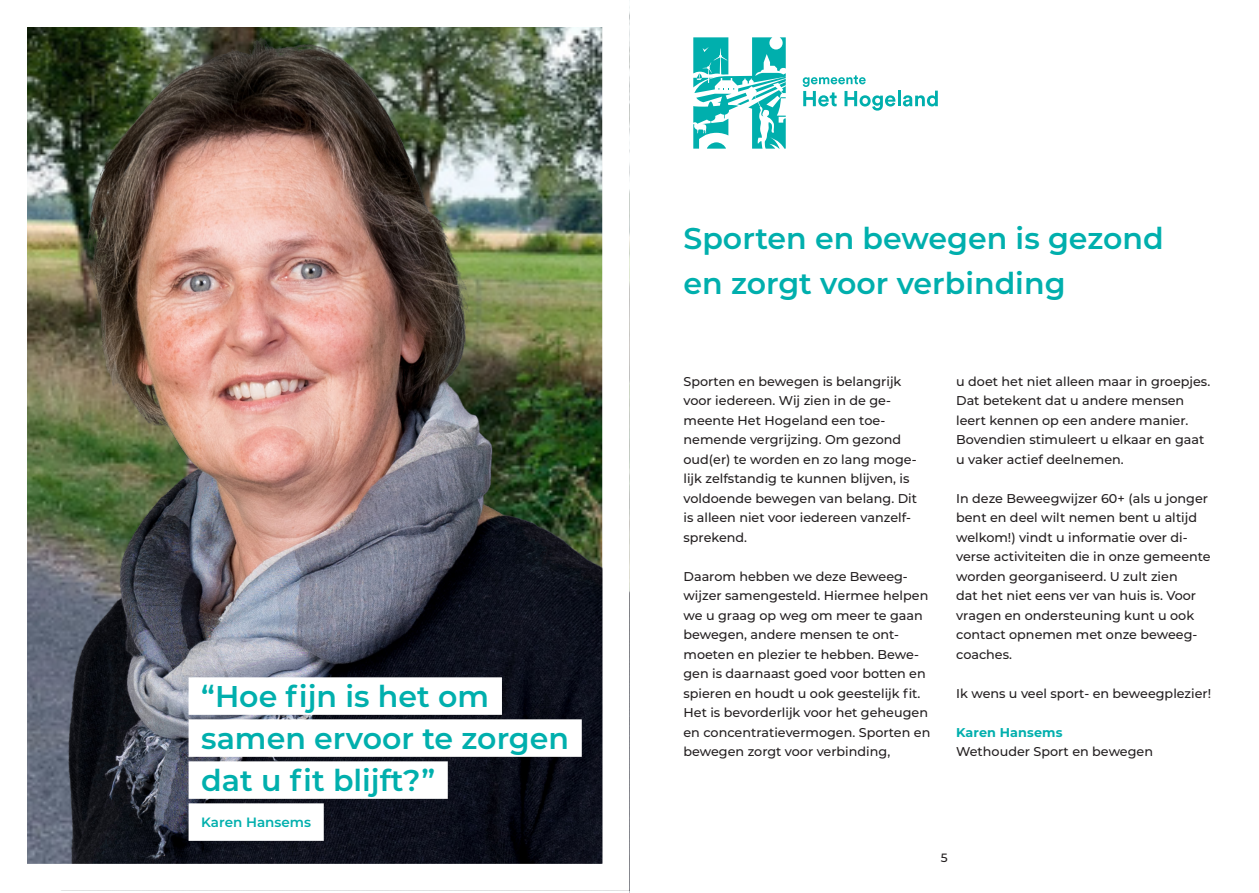
<style>
.page{position:relative;width:1259px;height:893px;background:#fff}
.page>*{position:absolute;margin:0;border:0;box-sizing:border-box;transform-origin:0 0}
.quote_wit{font:600 30px "Montserrat";color:#00afad}
.header_voorzijde{font:600 30px/45px "Montserrat";color:#00afad}
.quote_wit-2{font:600 13.5px "Montserrat";color:#00afad}
.broodtekst{font:500 12.75px/19.5px "Montserrat";color:#231f20}
.broodtekst-2{font:700 12.75px "Montserrat";letter-spacing:.01em;color:#00afad}
.t1{font:500 12px "Montserrat";color:#231f20}
</style>
<div class="page">
<img style="left:27px;top:27px;width:602px;height:864px">
<div style="left:189px;top:677px;width:313px;height:38px;background:#fff"></div>
<div style="left:189px;top:719px;width:393px;height:38px;background:#fff"></div>
<div style="left:189px;top:761px;width:259px;height:38px;background:#fff"></div>
<div style="left:189px;top:803px;width:135px;height:38px;background:#fff"></div>
<svg style="left:802px;top:75px;width:93px;height:36px"></svg>
<hr style="left:897px;top:91px;width:3px;height:15px;background:#00afad">
<svg style="left:903px;top:91px;width:35px;height:16px"></svg>
<svg style="left:693px;top:37px;width:92px;height:112px"></svg>
<p class="quote_wit" style="left:201px;top:675px;width:289px">“Hoe fijn is het om</p>
<p class="quote_wit" style="left:201px;top:717px;width:369px">samen ervoor te zorgen</p>
<p class="quote_wit" style="left:201px;top:759px;width:235px">dat u fit blijft?”</p>
<p class="quote_wit-2" style="left:201px;top:813px;width:111px">Karen Hansems</p>
<p class="header_voorzijde" style="left:683px;top:214px;width:482px">Sporten en bewegen is gezond en zorgt voor verbinding</p>
<p class="broodtekst" style="left:683px;top:371px;width:219px">Sporten en bewegen is belangrijk voor iedereen. Wij zien in de ge&shy;meente Het Hogeland een toe-</p>
<p class="broodtekst" style="left:683px;top:429px;width:235px">nemende vergrijzing. Om gezond oud(er) te worden en zo lang moge-</p>
<p class="broodtekst" style="left:683px;top:468px;width:235px">lijk zelfstandig te kunnen blijven, is voldoende bewegen van belang. Dit is alleen niet voor iedereen vanzelf&shy;sprekend.</p>
<p class="broodtekst" style="left:683px;top:566px;width:226px">Daarom hebben we deze Beweeg-</p>
<p class="broodtekst" style="left:683px;top:585px;width:248px">wijzer samengesteld. Hiermee helpen we u graag op weg om meer te gaan bewegen, andere mensen te ont&shy;moeten en plezier te hebben. Bewe&shy;gen is daarnaast goed voor botten en spieren en houdt u ook geestelijk fit.<br>Het is bevorderlijk voor het geheugen en concentratievermogen. Sporten en bewegen zorgt voor verbinding,</p>
<p class="broodtekst" style="left:956px;top:371px;width:256px">u doet het niet alleen maar in groepjes.<br>Dat betekent dat u andere mensen leert kennen op een andere manier.<br>Bovendien stimuleert u elkaar en gaat u vaker actief deelnemen.</p>
<p class="broodtekst" style="left:956px;top:488px;width:256px">In deze Beweegwijzer 60+ (als u jonger bent en deel wilt nemen bent u altijd welkom!) vindt u informatie over di&shy;verse activiteiten die in onze gemeente worden georganiseerd. U zult zien<br>dat het niet eens ver van huis is. Voor vragen en ondersteuning kunt u ook contact opnemen met onze beweeg&shy;coaches.</p>
<p class="broodtekst" style="left:956px;top:683px;width:257px">Ik wens u veel sport- en beweegplezier!</p>
<p class="broodtekst-2" style="left:956px;top:723px;width:108px">Karen Hansems</p>
<p class="broodtekst" style="left:956px;top:741px;width:198px">Wethouder Sport en bewegen</p>
<p class="t1" style="left:940px;top:849px;width:8px">5</p>
</div>
